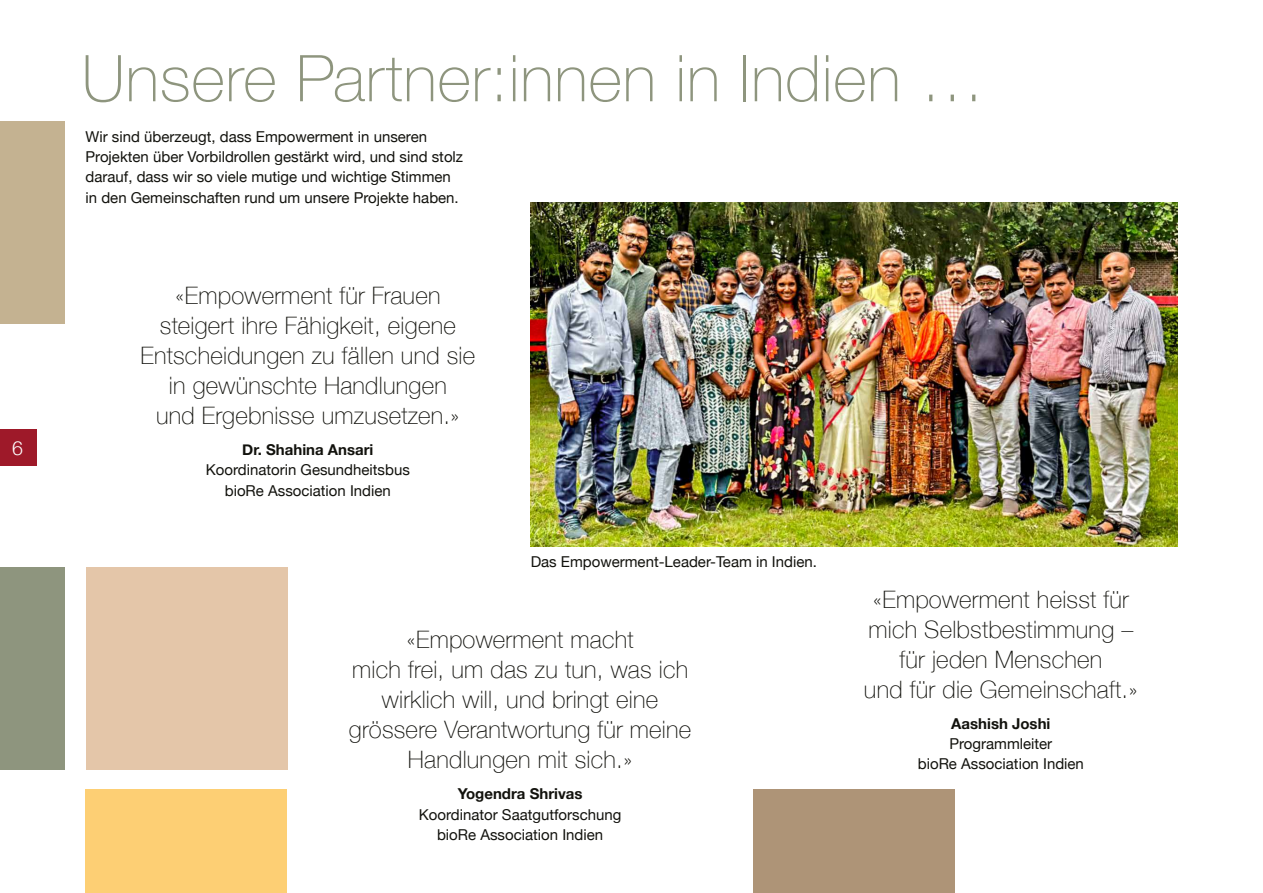
<style>
.page{position:relative;width:1263px;height:893px;background:#fff}
.page>*{position:absolute;margin:0;border:0;box-sizing:border-box;transform-origin:0 0}
.t1{font:100 64.5px "Helvetica Neue";letter-spacing:.01em;color:#8e957e}
.t2{font:100 24px/30px "Helvetica Neue";letter-spacing:.01em;color:#12120d;text-align:center}
.t3{font:300 19.5px "Helvetica Neue";color:#fff}
.t4{font:15px/20.2px "Helvetica Neue";color:#12120d;text-align:center}
.t5{font:700 15px "Helvetica Neue";color:#12120d}
</style>
<div class="page">
<div style="left:0;top:430px;width:36px;height:36px;background:#9e1929"></div>
<div style="left:0;top:122px;width:64px;height:202px;background:#c4b291"></div>
<div style="left:753px;top:790px;width:202px;height:103px;background:#ae9477"></div>
<div style="left:0;top:567px;width:64px;height:203px;background:#8e957e"></div>
<div style="left:85px;top:790px;width:202px;height:103px;background:#fdcf74"></div>
<div style="left:86px;top:567px;width:201px;height:203px;background:#e4c6a9"></div>
<img style="left:531px;top:202px;width:647px;height:345px">
<h3 class="t3" style="left:12px;top:432px;width:12px">6</h3>
<h1 class="t1" style="left:82px;top:29px;width:904px">Unsere Partner:innen in Indien …</h1>
<p class="t4" style="left:86px;top:127px;width:379px;text-align:left">Wir sind überzeugt, dass Empowerment in unseren Projekten über Vorbildrollen gestärkt wird, und sind stolz darauf, dass wir so viele mutige und wichtige Stimmen in den Gemeinschaften rund um unsere Projekte haben.</p>
<h2 class="t2" style="left:140px;top:279px;width:336px">«Empowerment für Frauen steigert ihre Fähigkeit, eigene<br>Entscheidungen zu fällen und sie in gewünschte Handlungen<br>und Ergebnisse umzusetzen.»</h2>
<p class="t5" style="left:242px;top:438px;width:133px">Dr. Shahina Ansari</p>
<p class="t4" style="left:206px;top:461px;width:205px">Koordinatorin Gesundheitsbus bioRe Association Indien</p>
<p class="t4" style="left:531px;top:552px;width:288px">Das Empowerment-Leader-Team in Indien.</p>
<h2 class="t2" style="left:349px;top:623px;width:344px">«Empowerment macht<br>mich frei, um das zu tun, was ich wirklich will, und bringt eine grössere Verantwortung für meine<br>Handlungen mit sich.»</h2>
<p class="t5" style="left:458px;top:782px;width:126px">Yogendra Shrivas</p>
<p class="t4" style="left:419px;top:805px;width:204px">Koordinator Saatgutforschung bioRe Association Indien</p>
<h2 class="t2" style="left:864px;top:583px;width:275px">«Empowerment heisst für mich Selbstbestimmung – für jeden Menschen<br>und für die Gemeinschaft.»</h2>
<p class="t5" style="left:951px;top:712px;width:101px">Aashish Joshi</p>
<p class="t4" style="left:918px;top:734px;width:168px">Programmleiter<br>bioRe Association Indien</p>
</div>
